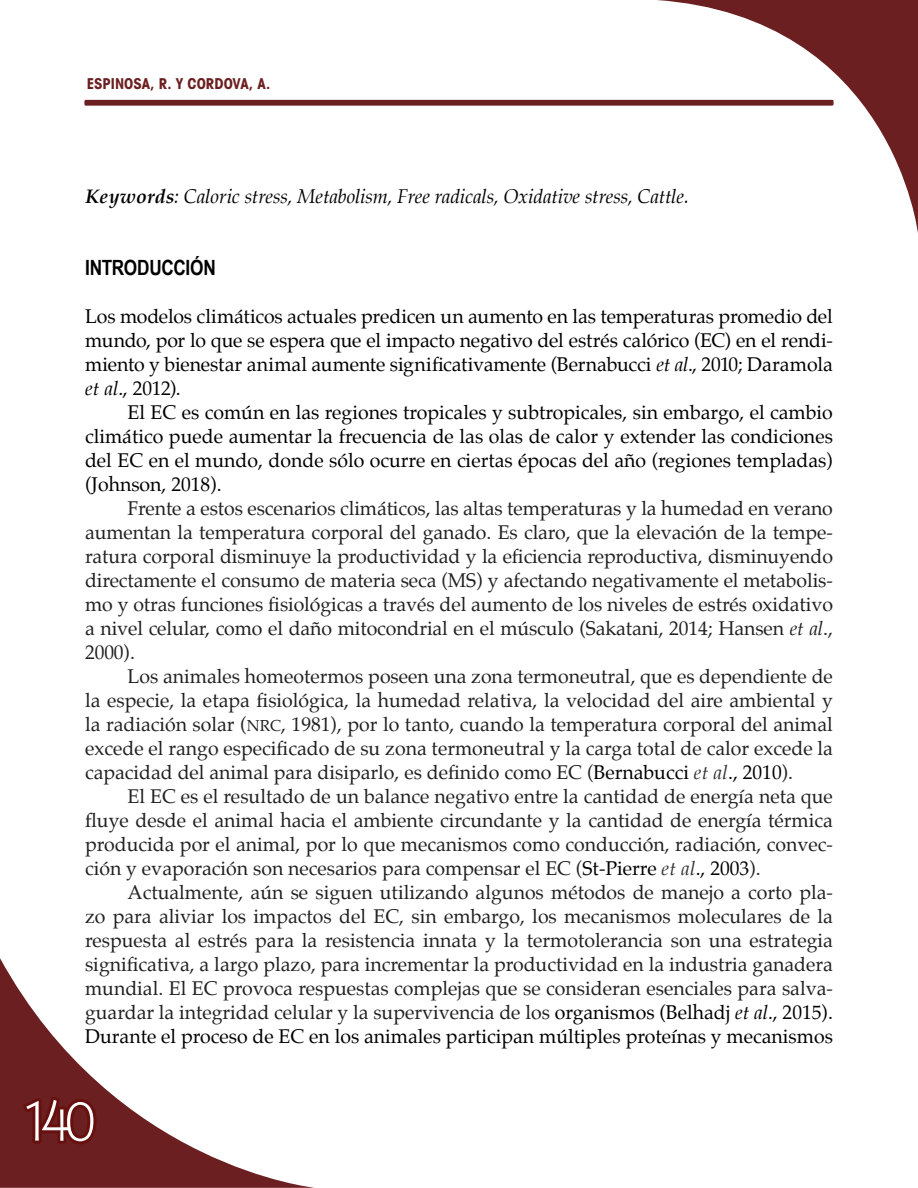
<style>
.page{position:relative;width:918px;height:1188px;background:#fff}
.page>*{position:absolute;margin:0;border:0;box-sizing:border-box;transform-origin:0 0}
.t1{font:60px "Martin Got URWT Ligh";color:#fff}
.t2{font:700 21px "Arial Narrow";letter-spacing:-.015em;color:#000}
.t3{font:19.5px/24px "Palatino";color:#212121;text-align:justify}
.t4{font:19.5px/24px "Palatino";color:#000;text-align:justify}
.t5{font:italic 19.5px "Palatino";letter-spacing:-.01em;color:#000}
.t6{font:700 condensed 15px "Avant Garde";color:#6b1f20}
.s1{font-weight:700}
.s2{font-style:italic}
.s3{font-family:"Palatino Roman SC800";font-size:15.6px}
.s4{color:#000}
.s5{font-style:italic;color:#333}
.s6{font-style:italic;color:#000}
</style>
<div class="page">
<svg style="left:0;top:958px;width:315px;height:230px"></svg>
<div style="left:84px;top:100px;width:750px;height:6px;background:#6b1f20;border-radius:2px"></div>
<svg style="left:18px;top:1092px;width:82px;height:57px;background:#681818"></svg>
<svg style="left:656px;top:0;width:261px;height:227px"></svg>
<svg style="left:917px;top:0;width:1px;height:233px"></svg>
<p class="t6" style="left:87px;top:74px;width:185px">ESPINOSA, R. Y CORDOVA, A.</p>
<p class="t5" style="left:85px;top:180px;width:605px"><span class="s1">Keywords</span>: Caloric stress, Metabolism, Free radicals, Oxidative stress, Cattle.</p>
<p class="t2" style="left:85px;top:251px;width:132px">INTRODUCCIÓN</p>
<p class="t4" style="left:85px;top:304px;width:749px">Los modelos climáticos actuales predicen un aumento en las temperaturas promedio del mundo, por lo que se espera que el impacto negativo del estrés calórico (EC) en el rendi&shy;miento y bienestar animal aumente significativamente (Bernabucci <span class="s2">et al</span>., 2010; Daramola <span class="s2">et al</span>., 2012).</p>
<p class="t4" style="left:85px;top:400px;width:749px;text-indent:43px">El EC es común en las regiones tropicales y subtropicales, sin embargo, el cambio climático puede aumentar la frecuencia de las olas de calor y extender las condiciones del EC en el mundo, donde sólo ocurre en ciertas épocas del año (regiones templadas) (Johnson, 2018).</p>
<p class="t3" style="left:85px;top:496px;width:749px;text-indent:43px">Frente a estos escenarios climáticos, las altas temperaturas y la humedad en verano aumentan la temperatura corporal del ganado. Es claro, que la elevación de la tempe&shy;ratura corporal disminuye la productividad y la eficiencia reproductiva, disminuyendo directamente el consumo de materia seca (MS) y afectando negativamente el metabolis&shy;mo y otras funciones fisiológicas a través del aumento de los niveles de estrés oxidativo a nivel celular, como el daño mitocondrial en el músculo (Sakatani, 2014; Hansen <span class="s2">et al</span>., 2000).</p>
<p class="t3" style="left:85px;top:664px;width:749px;text-indent:43px">Los animales homeotermos poseen una zona termoneutral, que es dependiente de la especie, la etapa fisiológica, la humedad relativa, la velocidad del aire ambiental y la radiación solar (<span class="s3">NRC</span>, 1981), por lo tanto, cuando la temperatura corporal del animal excede el rango especificado de su zona termoneutral y la carga total de calor excede la capacidad del animal para disiparlo, es definido como EC (<span class="s4">Bernabucci</span> <span class="s5">et al</span><span class="s4">., 2010</span>).</p>
<p class="t3" style="left:85px;top:784px;width:749px;text-indent:43px">El EC es el resultado de un balance negativo entre la cantidad de energía neta que fluye desde el animal hacia el ambiente circundante y la cantidad de energía térmica producida por el animal, por lo que mecanismos como conducción, radiación, convec&shy;ción y evaporación son necesarios para compensar el EC (<span class="s4">St-Pierre</span> <span class="s5">et al</span><span class="s4">., 2003</span>).</p>
<p class="t3" style="left:85px;top:880px;width:750px;text-indent:43px">Actualmente, aún se siguen utilizando algunos métodos de manejo a corto pla&shy;zo para aliviar los impactos del EC, sin embargo, los mecanismos moleculares de la respuesta al estrés para la resistencia innata y la termotolerancia son una estrategia significativa, a largo plazo, para incrementar la productividad en la industria ganadera mundial. El EC provoca respuestas complejas que se consideran esenciales para salva&shy;guardar la integridad celular y la supervivencia de los <span class="s4">organismos (Belhadj</span> <span class="s6">et al</span><span class="s4">., 2015).<br>Durante el proceso de EC en los animales participan múltiples proteínas y mecanismos</span></p>
<h1 class="t1" style="left:21px;top:1085px;width:76px">140</h1>
</div>
